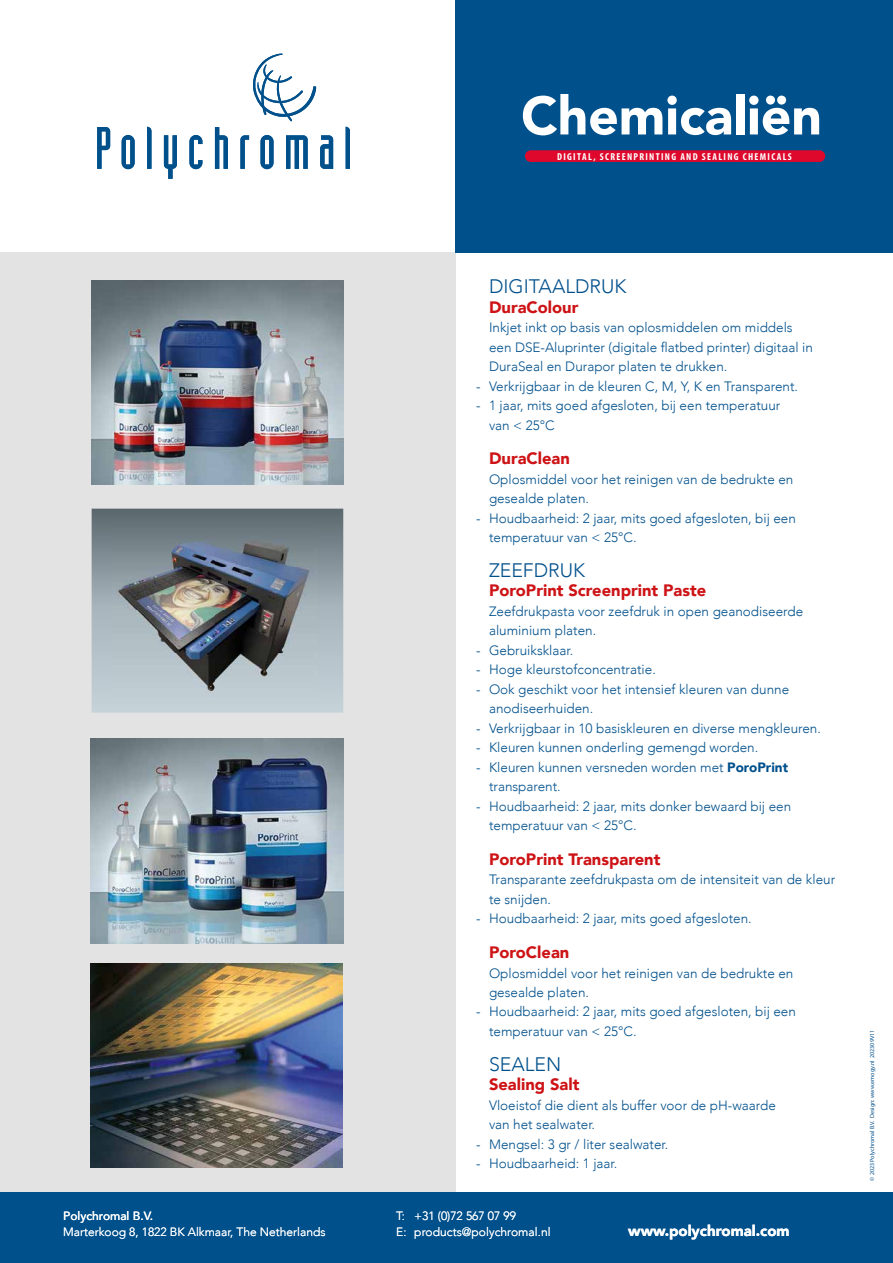
<style>
.page{position:relative;width:893px;height:1263px;background:#fff}
.page>*{position:absolute;margin:0;border:0;box-sizing:border-box;transform-origin:0 0}
.t1{font:300 19.5px "Avenir";color:#00508c}
.t2{font:900 16.5px "Avenir";color:#cd1316}
.t3{font:900 15px "Avenir";color:#fff}
.t4{font:300 13.5px/19.5px "Avenir";color:#00508c}
.t5{font:300 12px/16.5px "Avenir";color:#fff}
.t6{font:500 12px "Avenir";color:#fff}
.t7{font:700 condensed 10.05px "Myriad Pro";letter-spacing:.13em;color:#fff}
.t8{font:6px "Myriad Pro";color:#00508c}
.s1{font-weight:900}
</style>
<div class="page">
<div style="left:0;top:253px;width:456px;height:950px;background:#e3e3e3"></div>
<div style="left:456px;top:0;width:437px;height:253px;background:#00508c"></div>
<div style="left:0;top:1193px;width:893px;height:70px;background:#00508c"></div>
<svg style="left:92px;top:509px;width:251px;height:204px;background:#98a5ac"></svg>
<img style="left:113px;top:525px;width:204px;height:171px">
<img style="left:91px;top:738px;width:253px;height:205px">
<img style="left:91px;top:963px;width:252px;height:204px">
<img style="left:92px;top:280px;width:251px;height:204px">
<svg style="left:164px;top:135px;width:13px;height:44px"></svg>
<svg style="left:97px;top:127px;width:13px;height:42px"></svg>
<svg style="left:122px;top:135px;width:13px;height:34px"></svg>
<svg style="left:147px;top:127px;width:4px;height:42px"></svg>
<svg style="left:189px;top:135px;width:13px;height:34px"></svg>
<svg style="left:215px;top:127px;width:13px;height:42px"></svg>
<svg style="left:240px;top:135px;width:9px;height:34px"></svg>
<svg style="left:261px;top:135px;width:13px;height:34px"></svg>
<svg style="left:286px;top:135px;width:22px;height:34px"></svg>
<svg style="left:320px;top:135px;width:13px;height:34px"></svg>
<svg style="left:346px;top:127px;width:4px;height:42px"></svg>
<svg style="left:253px;top:53px;width:63px;height:68px"></svg>
<div style="left:525px;top:150px;width:300px;height:12px;background:#de082c;border-radius:6px"></div>
<svg style="left:523px;top:94px;width:208px;height:41px"></svg>
<div style="left:736px;top:94px;width:8px;height:40px;background:#fff"></div>
<svg style="left:749px;top:96px;width:70px;height:39px"></svg>
<p class="t6" style="left:63px;top:1205px;width:91px">Polychromal B.V.</p>
<p class="t5" style="left:63px;top:1224px;width:264px">Marterkoog 8, 1822 BK Alkmaar, The Netherlands</p>
<p class="t7" style="left:557px;top:150px;width:236px">DIGITAL, SCREENPRINTING AND SEALING CHEMICALS</p>
<h1 class="t1" style="left:489px;top:275px;width:139px">DIGITAALDRUK</h1>
<p class="t2" style="left:489px;top:293px;width:91px">DuraColour</p>
<p class="t4" style="left:489px;top:318px;width:325px">Inkjet inkt op basis van oplosmiddelen om middels een DSE-Aluprinter (digitale flatbed printer) digitaal in<br>DuraSeal en Durapor platen te drukken.</p>
<p class="t4" style="left:476px;top:376px;width:323px">- Verkrijgbaar in de kleuren C, M, Y, K en Transparent.</p>
<p class="t4" style="left:489px;top:396px;width:293px;text-indent:-13px">- 1 jaar, mits goed afgesloten, bij een temperatuur van &lt; 25°C</p>
<p class="t2" style="left:489px;top:444px;width:82px">DuraClean</p>
<p class="t4" style="left:489px;top:469px;width:306px">Oplosmiddel voor het reinigen van de bedrukte en gesealde platen.</p>
<p class="t4" style="left:489px;top:508px;width:308px;text-indent:-13px">- Houdbaarheid: 2 jaar, mits goed afgesloten, bij een temperatuur van &lt; 25°C.</p>
<h1 class="t1" style="left:489px;top:559px;width:98px">ZEEFDRUK</h1>
<p class="t2" style="left:489px;top:576px;width:219px">PoroPrint Screenprint Paste</p>
<p class="t4" style="left:489px;top:601px;width:316px">Zeefdrukpasta voor zeefdruk in open geanodiseerde aluminium platen.</p>
<p class="t4" style="left:476px;top:640px;width:99px">- Gebruiksklaar.</p>
<p class="t4" style="left:476px;top:660px;width:181px">- Hoge kleurstofconcentratie.</p>
<p class="t4" style="left:489px;top:679px;width:302px;text-indent:-13px">- Ook geschikt voor het intensief kleuren van dunne anodiseerhuiden.</p>
<p class="t4" style="left:476px;top:718px;width:346px">- Verkrijgbaar in 10 basiskleuren en diverse mengkleuren.</p>
<p class="t4" style="left:476px;top:738px;width:283px">- Kleuren kunnen onderling gemengd worden.</p>
<p class="t4" style="left:489px;top:757px;width:301px;text-indent:-13px">- Kleuren kunnen versneden worden met <span class="s1">PoroPrint </span>transparent.</p>
<p class="t4" style="left:489px;top:796px;width:304px;text-indent:-13px">- Houdbaarheid: 2 jaar, mits donker bewaard bij een temperatuur van &lt; 25°C.</p>
<p class="t2" style="left:489px;top:845px;width:173px">PoroPrint Transparent</p>
<p class="t4" style="left:489px;top:870px;width:348px">Transparante zeefdrukpasta om de intensiteit van de kleur te snijden.</p>
<p class="t4" style="left:476px;top:909px;width:277px">- Houdbaarheid: 2 jaar, mits goed afgesloten.</p>
<p class="t2" style="left:489px;top:938px;width:82px">PoroClean</p>
<p class="t4" style="left:489px;top:963px;width:306px">Oplosmiddel voor het reinigen van de bedrukte en gesealde platen.</p>
<p class="t4" style="left:489px;top:1002px;width:308px;text-indent:-13px">- Houdbaarheid: 2 jaar, mits goed afgesloten, bij een temperatuur van &lt; 25°C.</p>
<h1 class="t1" style="left:489px;top:1052px;width:74px">SEALEN</h1>
<p class="t2" style="left:489px;top:1070px;width:92px">Sealing Salt</p>
<p class="t4" style="left:489px;top:1095px;width:288px">Vloeistof die dient als buffer voor de pH-waarde van het sealwater.</p>
<p class="t4" style="left:476px;top:1134px;width:194px">- Mengsel: 3 gr / liter sealwater.</p>
<p class="t4" style="left:476px;top:1153px;width:143px">- Houdbaarheid: 1 jaar.</p>
<p class="t5" style="left:396px;top:1207px;width:156px">T: +31 (0)72 567 07 99<br>E: products@polychromal.nl</p>
<p class="t3" style="left:628px;top:1218px;width:163px">www.polychromal.com</p>
<p class="t8" style="left:868px;top:1180px;width:152px;rotate:-90deg">© 2023 Polychromal B.V. Design: www.emogy.nl 202309V11</p>
</div>
